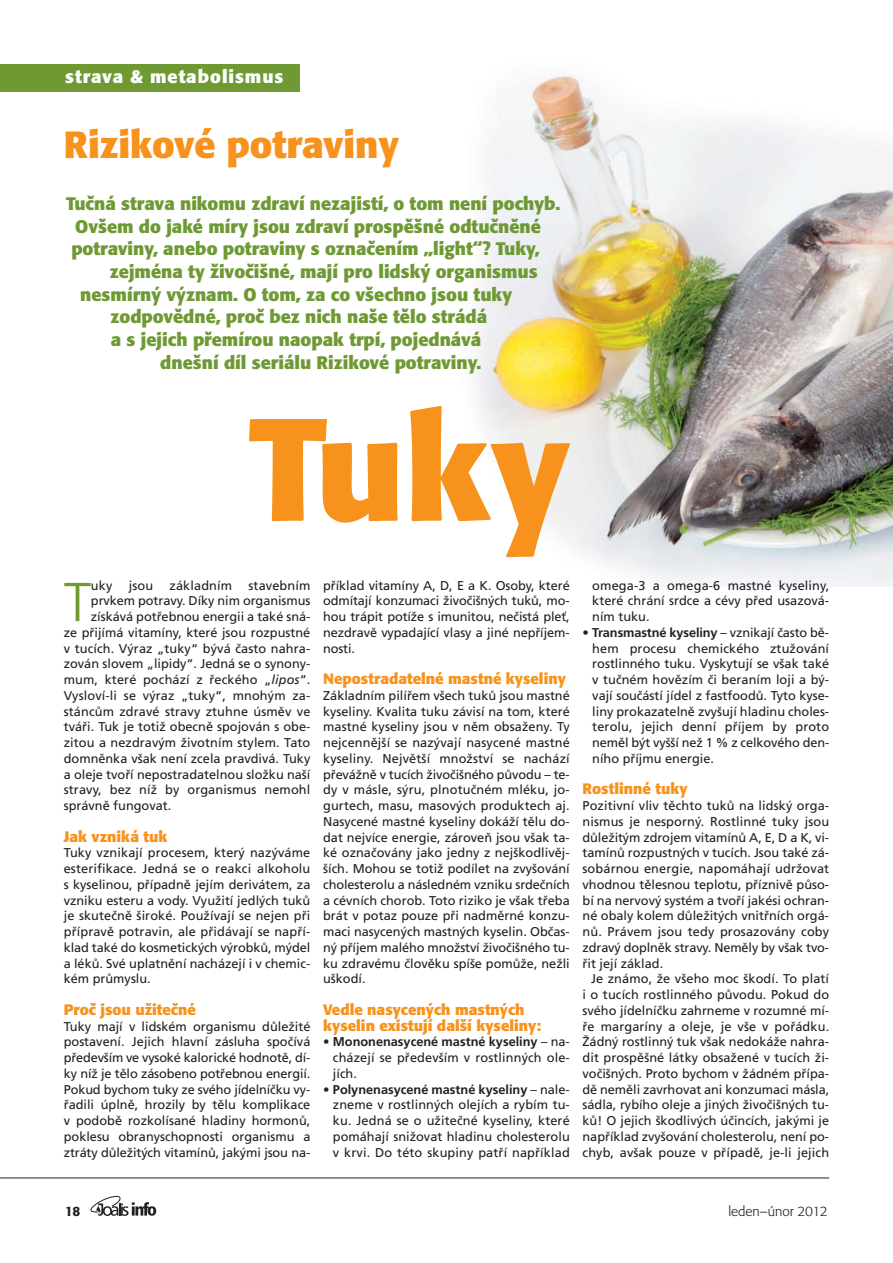
<style>
.page{position:relative;width:893px;height:1263px;background:#fff}
.page>*{position:absolute;margin:0;border:0;box-sizing:border-box;transform-origin:0 0}
.t1{font:700 144px "Formata CE";color:#f7931d}
.t2{font:300 54.75px "Frutiger CE";color:#6e9933}
.t3{font:700 37.5px "Formata CE";color:#f7931d}
.t4{font:700 18px/22.6px "Formata CE";color:#6e9933}
.t5{font:700 18px "Formata CE";letter-spacing:.05em;color:#fff}
.t6{font:700 15px/15.8px "Formata CE";color:#f7931d}
.t7{font:300 13.5px "Formata CE";color:#231f20}
.t8{font:500 13.5px "Formata CE";color:#231f20}
.t9{font:12.75px/15.8px "Frutiger CE";color:#231f20;text-align:justify}
.s1{font-style:italic}
.s2{font-weight:700}
</style>
<div class="page">
<img style="left:476px;top:74px;width:417px;height:513px">
<div style="left:0;top:64px;width:299px;height:28px;background:#6e9933"></div>
<svg style="left:90px;top:1196px;width:66px;height:20px"></svg>
<hr style="left:0;top:1177px;width:829px;height:1px;background:#231f20">
<h3 class="t5" style="left:65px;top:68px;width:220px">strava &amp; metabolismus</h3>
<h3 class="t3" style="left:64px;top:128px;width:337px">Rizikové potraviny</h3>
<h3 class="t4" style="left:66px;top:194px;width:496px">Tučná strava nikomu zdraví nezajistí, o tom není pochyb.<br>Ovšem do jaké míry jsou zdraví prospěšné odtučněné potraviny, anebo potraviny s označením „light“? Tuky,</h3>
<h3 class="t4" style="left:110px;top:262px;width:429px">zejména ty živočišné, mají pro lidský organismus</h3>
<h3 class="t4" style="left:80px;top:284px;width:434px">nesmírný význam. O tom, za co všechno jsou tuky</h3>
<h3 class="t4" style="left:110px;top:307px;width:378px">zodpovědné, proč bez nich naše tělo strádá</h3>
<h3 class="t4" style="left:111px;top:330px;width:372px">a s jejich přemírou naopak trpí, pojednává</h3>
<h3 class="t4" style="left:160px;top:352px;width:323px">dnešní díl seriálu Rizikové potraviny.</h3>
<h1 class="t1" style="left:249px;top:406px;width:323px">Tuky</h1>
<h2 class="t2" style="left:64px;top:580px;width:29px">T</h2>
<p class="t9" style="left:91px;top:578px;width:23px">uky</p>
<p class="t9" style="left:129px;top:578px;width:26px">jsou</p>
<p class="t9" style="left:170px;top:578px;width:64px">základním</p>
<p class="t9" style="left:249px;top:578px;width:63px">stavebním</p>
<p class="t9" style="left:91px;top:594px;width:221px">prvkem potravy. Díky nim organismus</p>
<p class="t9" style="left:91px;top:610px;width:221px">získává potřebnou energii a také sná-</p>
<p class="t9" style="left:64px;top:626px;width:248px">ze přijímá vitamíny, které jsou rozpustné</p>
<p class="t9" style="left:64px;top:641px;width:248px">v tucích. Výraz „tuky“ bývá často nahra-</p>
<p class="t9" style="left:64px;top:657px;width:248px">zován slovem „lipidy“. Jedná se o synony-</p>
<p class="t9" style="left:64px;top:673px;width:248px">mum, které pochází z řeckého „<span class="s1">lipos</span>“.</p>
<p class="t9" style="left:64px;top:689px;width:248px">Vysloví-li se výraz „tuky“, mnohým za-</p>
<p class="t9" style="left:64px;top:704px;width:248px">stáncům zdravé stravy ztuhne úsměv ve</p>
<p class="t9" style="left:64px;top:720px;width:248px">tváři. Tuk je totiž obecně spojován s obe-</p>
<p class="t9" style="left:64px;top:736px;width:248px">zitou a nezdravým životním stylem. Tato</p>
<p class="t9" style="left:64px;top:752px;width:248px">domněnka však není zcela pravdivá. Tuky</p>
<p class="t9" style="left:64px;top:767px;width:248px">a oleje tvoří nepostradatelnou složku naší</p>
<p class="t9" style="left:64px;top:783px;width:248px">stravy, bez níž by organismus nemohl</p>
<p class="t9" style="left:64px;top:799px;width:109px">správně fungovat.</p>
<p class="t6" style="left:64px;top:830px;width:105px">Jak vzniká tuk</p>
<p class="t9" style="left:64px;top:846px;width:248px">Tuky vznikají procesem, který nazýváme esterifikace. Jedná se o reakci alkoholu s kyselinou, případně jejím derivátem, za vzniku esteru a vody. Využití jedlých tuků je skutečně široké. Používají se nejen při přípravě potravin, ale přidávají se napří&shy;klad také do kosmetických výrobků, mýdel a léků. Své uplatnění nacházejí i v chemic&shy;kém průmyslu.</p>
<p class="t6" style="left:64px;top:1003px;width:134px">Proč jsou užitečné</p>
<p class="t9" style="left:64px;top:1019px;width:248px">Tuky mají v lidském organismu důležité postavení. Jejich hlavní zásluha spočívá především ve vysoké kalorické hodnotě, dí&shy;ky níž je tělo zásobeno potřebnou energií.<br>Pokud bychom tuky ze svého jídelníčku vy&shy;řadili úplně, hrozily by tělu komplikace v podobě rozkolísané hladiny hormonů, poklesu obranyschopnosti organismu a ztráty důležitých vitamínů, jakými jsou na-</p>
<p class="t9" style="left:323px;top:578px;width:248px">příklad vitamíny A, D, E a K. Osoby, které odmítají konzumaci živočišných tuků, mo&shy;hou trápit potíže s imunitou, nečistá pleť, nezdravě vypadající vlasy a jiné nepříjem&shy;nosti.</p>
<p class="t6" style="left:323px;top:672px;width:244px">Nepostradatelné mastné kyseliny</p>
<p class="t9" style="left:323px;top:689px;width:248px">Základním pilířem všech tuků jsou mastné kyseliny. Kvalita tuku závisí na tom, které mastné kyseliny jsou v něm obsaženy. Ty nejcennější se nazývají nasycené mastné kyseliny. Největší množství se nachází převážně v tucích živočišného původu – te&shy;dy v másle, sýru, plnotučném mléku, jo&shy;gurtech, masu, masových produktech aj.<br>Nasycené mastné kyseliny dokáží tělu do&shy;dat nejvíce energie, zároveň jsou však ta&shy;ké označovány jako jedny z nejškodlivěj&shy;ších. Mohou se totiž podílet na zvyšování cholesterolu a následném vzniku srdečních a cévních chorob. Toto riziko je však třeba brát v potaz pouze při nadměrné konzu&shy;maci nasycených mastných kyselin. Občas&shy;ný příjem malého množství živočišného tu&shy;ku zdravému člověku spíše pomůže, nežli uškodí.</p>
<p class="t6" style="left:323px;top:1003px;width:219px">Vedle nasycených mastných kyselin existují další kyseliny:</p>
<p class="t9" style="left:333px;top:1035px;width:238px;text-indent:-10px"><span class="s2">• Mononenasycené mastné kyseliny</span> – na&shy;cházejí se především v rostlinných ole&shy;jích.</p>
<p class="t9" style="left:333px;top:1082px;width:238px;text-indent:-10px"><span class="s2">• Polynenasycené mastné kyseliny</span> – nale&shy;zneme v rostlinných olejích a rybím tu&shy;ku. Jedná se o užitečné kyseliny, které pomáhají snižovat hladinu cholesterolu v krvi. Do této skupiny patří například</p>
<p class="t9" style="left:592px;top:578px;width:238px">omega-3 a omega-6 mastné kyseliny, které chrání srdce a cévy před usazová&shy;ním tuku.</p>
<p class="t9" style="left:592px;top:626px;width:238px;text-indent:-10px"><span class="s2">• Transmastné kyseliny</span> – vznikají často bě&shy;hem procesu chemického ztužování rostlinného tuku. Vyskytují se však také v tučném hovězím či beraním loji a bý&shy;vají součástí jídel z fastfoodů. Tyto kyse&shy;liny prokazatelně zvyšují hladinu choles&shy;terolu, jejich denní příjem by proto neměl být vyšší než 1 % z celkového den&shy;ního příjmu energie.</p>
<p class="t6" style="left:583px;top:782px;width:106px">Rostlinné tuky</p>
<p class="t9" style="left:583px;top:799px;width:248px">Pozitivní vliv těchto tuků na lidský orga&shy;nismus je nesporný. Rostlinné tuky jsou důležitým zdrojem vitamínů A, E, D a K, vi&shy;tamínů rozpustných v tucích. Jsou také zá&shy;sobárnou energie, napomáhají udržovat vhodnou tělesnou teplotu, příznivě půso&shy;bí na nervový systém a tvoří jakési ochran&shy;né obaly kolem důležitých vnitřních orgá&shy;nů. Právem jsou tedy prosazovány coby zdravý doplněk stravy. Neměly by však tvo&shy;řit její základ.</p>
<p class="t9" style="left:583px;top:972px;width:248px;text-indent:9px">Je známo, že všeho moc škodí. To platí i o tucích rostlinného původu. Pokud do svého jídelníčku zahrneme v rozumné mí&shy;ře margaríny a oleje, je vše v pořádku.<br>Žádný rostlinný tuk však nedokáže nahra&shy;dit prospěšné látky obsažené v tucích ži&shy;vočišných. Proto bychom v žádném přípa&shy;dě neměli zavrhovat ani konzumaci másla, sádla, rybího oleje a jiných živočišných tu&shy;ků! O jejich škodlivých účincích, jakými je například zvyšování cholesterolu, není po&shy;chyb, avšak pouze v případě, je-li jejich</p>
<p class="t8" style="left:65px;top:1205px;width:17px">18</p>
<p class="t7" style="left:728px;top:1205px;width:101px">leden–únor 2012</p>
</div>
